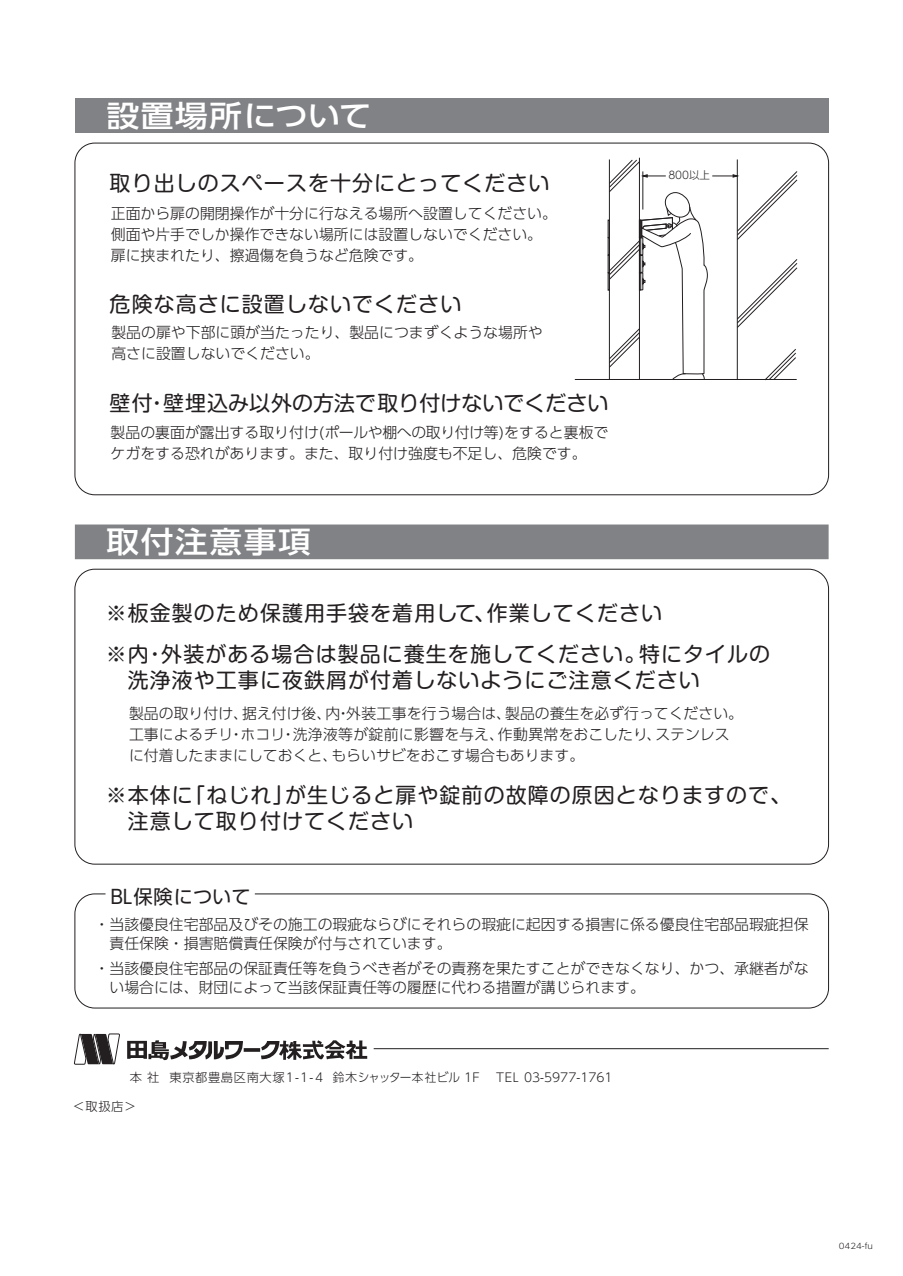
<style>
.page{position:relative;width:903px;height:1276px;background:#fff}
.page>*{position:absolute;margin:0;border:0;box-sizing:border-box;transform-origin:0 0}
.t1{font:500 29.75px "UD Shin Go Pro";letter-spacing:.05em;color:#fff;scale:1.1 1}
.t2{font:21px/26.2px "Shin M Go Pr 6";letter-spacing:.05em;color:#231f20}
.t3{font:21px "Shin M Go Pr 6";color:#231f20}
.t4{font:19.25px "UD Shin Go Pro";color:#231f20}
.t5{font:300 14.88px/21px "UD Shin Go Pro";color:#231f20}
.t6{font:300 12.25px "UD Shin Go Pro";letter-spacing:.05em;color:#231f20}
.t7{font:300 12.25px "UD Shin Go Pro";color:#231f20}
.t8{font:300 10.5px "UD Shin Go Pro";color:#231f20}
.t9{font:300 7.88px "UD Shin Go Pro";color:#231f20;scale:1.11 1}
</style>
<div class="page">
<div style="left:75px;top:99px;width:754px;height:34px;background:#808285"></div>
<div style="left:75px;top:524px;width:754px;height:35px;background:#808285"></div>
<hr style="left:575px;top:379px;width:221px;height:1px;background:#231f20">
<svg style="left:608px;top:98px;width:190px;height:427px"></svg>
<div style="left:75px;top:893px;width:754px;height:115px;border:1px solid #231f20;border-radius:20px"></div>
<svg style="left:127px;top:1040px;width:117px;height:20px"></svg>
<svg style="left:244px;top:1048px;width:16px;height:4px"></svg>
<svg style="left:261px;top:1040px;width:106px;height:20px"></svg>
<svg style="left:74px;top:1033px;width:46px;height:32px"></svg>
<hr style="left:374px;top:1048px;width:455px;height:1px;background:#231f20">
<h1 class="t1" style="left:106px;top:92px;width:242px">設置場所について</h1>
<h2 class="t2" style="left:110px;top:169px;width:441px">取り出しのスペースを十分にとってください</h2>
<p class="t5" style="left:111px;top:202px;width:448px">正面から扉の開閉操作が十分に行なえる場所へ設置してください。側面や片手でしか操作できない場所には設置しないでください。扉に挟まれたり、擦過傷を負うなど危険です。</p>
<h2 class="t2" style="left:110px;top:290px;width:353px">危険な高さに設置しないでください</h2>
<p class="t5" style="left:111px;top:321px;width:433px">製品の扉や下部に頭が当たったり、製品につまずくような場所や高さに設置しないでください。</p>
<h2 class="t3" style="left:110px;top:386px;width:500px">壁付・壁埋込み以外の方法で取り付けないでください</h2>
<p class="t5" style="left:111px;top:421px;width:499px">製品の裏面が露出する取り付け(ポールや棚への取り付け等)をすると裏板でケガをする恐れがあります。また、取り付け強度も不足し、危険です。</p>
<p class="t8" style="left:668px;top:166px;width:43px">800以上</p>
<h1 class="t1" style="left:106px;top:517px;width:187px">取付注意事項</h1>
<h2 class="t2" style="left:106px;top:598px;width:558px">※板金製のため保護用手袋を着用して、作業してください</h2>
<h2 class="t2" style="left:106px;top:640px;width:666px">※内・外装がある場合は製品に養生を施してください。特にタイルの　洗浄液や工事に夜鉄屑が付着しないようにご注意ください</h2>
<p class="t5" style="left:129px;top:702px;width:616px">製品の取り付け、据え付け後、内・外装工事を行う場合は、製品の養生を必ず行ってください。工事によるチリ・ホコリ・洗浄液等が錠前に影響を与え、作動異常をおこしたり、ステンレスに付着したままにしておくと、もらいサビをおこす場合もあります。　</p>
<h2 class="t2" style="left:106px;top:781px;width:687px">※本体に「ねじれ」が生じると扉や錠前の故障の原因となりますので、　注意して取り付けてください</h2>
<p class="t4" style="left:110px;top:881px;width:142px">BL保険について</p>
<p class="t5" style="left:95px;top:914px;width:716px;line-height:19.2px">・当該優良住宅部品及びその施工の瑕疵ならびにそれらの瑕疵に起因する損害に係る優良住宅部品瑕疵担保　責任保険・損害賠償責任保険が付与されています。</p>
<p class="t5" style="left:95px;top:958px;width:716px;line-height:19.2px">・当該優良住宅部品の保証責任等を負うべき者がその責務を果たすことができなくなり、かつ、承継者がな　い場合には、財団によって当該保証責任等の履歴に代わる措置が講じられます。</p>
<p class="t6" style="left:130px;top:1067px;width:352px">本社 東京都豊島区南大塚1-1-4 鈴木シャッター本社ビル 1F</p>
<p class="t7" style="left:496px;top:1067px;width:118px">TEL 03-5977-1761</p>
<p class="t6" style="left:73px;top:1096px;width:65px">＜取扱店＞</p>
<p class="t9" style="left:839px;top:1240px;width:32px">0424-fu</p>
</div>
